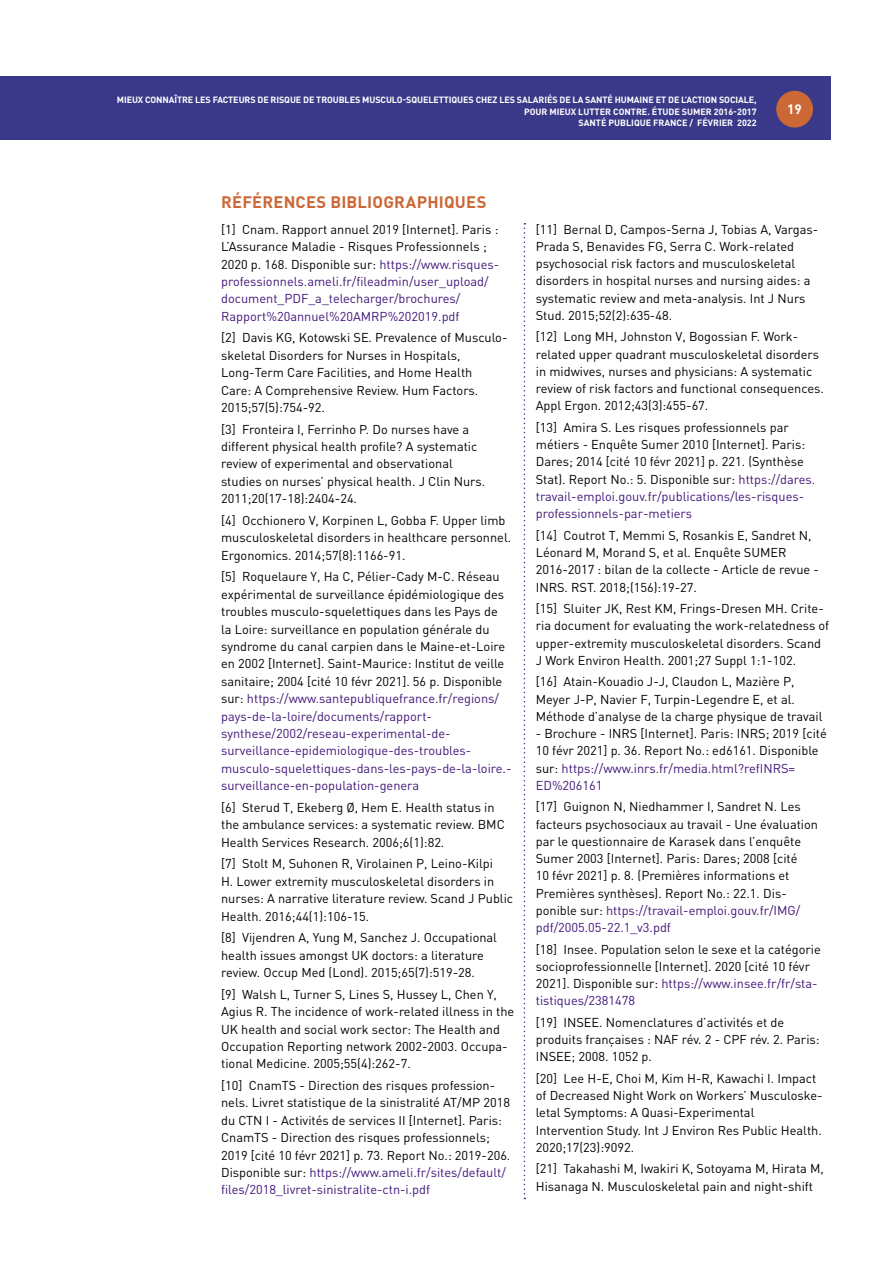
<style>
.page{position:relative;width:893px;height:1263px;background:#fff}
.page>*{position:absolute;margin:0;border:0;box-sizing:border-box;transform-origin:0 0}
.t1{font:700 16.5px "DIN Pro";letter-spacing:.015em;color:#cc6736}
.t2{font:700 13.5px "DIN Pro";color:#fff}
.t3{font:12.75px/17.2px "DIN Pro";color:#000}
.t4{font:12.75px/17.4px "DIN Pro";color:#411778}
.t5{font:700 9px/11.6px "DIN Pro";letter-spacing:-.01em;color:#fff;text-align:right}
.s1{color:#000}
.s2{color:#411778}
</style>
<div class="page">
<div style="left:0;top:77px;width:830px;height:63px;background:#3a3989"></div>
<div style="left:776px;top:91px;width:37px;height:37px;background:#cc6736;border-radius:50%"></div>
<svg style="left:524px;top:223px;width:1px;height:976px"></svg>
<p class="t5" style="left:117px;top:94px;width:641px">MIEUX CONNAÎTRE LES FACTEURS DE RISQUE DE TROUBLES MUSCULO-SQUELETTIQUES CHEZ LES SALARIÉS DE LA SANTÉ HUMAINE ET DE L’ACTION SOCIALE,<br>POUR MIEUX LUTTER CONTRE. ÉTUDE SUMER 2016-2017<br>SANTÉ PUBLIQUE FRANCE / FÉVRIER 2022</p>
<p class="t2" style="left:787px;top:100px;width:16px">19</p>
<p class="t1" style="left:221px;top:191px;width:267px">RÉFÉRENCES BIBLIOGRAPHIQUES</p>
<p class="t4" style="left:221px;top:220px;width:280px"><span class="s1">[1] Cnam. Rapport annuel 2019 [Internet]. Paris :<br>L’Assurance Maladie ‑ Risques Professionnels ; 2020 p. 168. Disponible sur:</span> https://www.risques‑ professionnels.ameli.fr/fileadmin/user_upload/ document_PDF_a_telecharger/brochures/ Rapport%20annuel%20AMRP%202019.pdf</p>
<p class="t3" style="left:221px;top:329px;width:286px">[2] Davis KG, Kotowski SE. Prevalence of Musculo&shy;skeletal Disorders for Nurses in Hospitals, Long‑Term Care Facilities, and Home Health Care: A Comprehensive Review. Hum Factors.<br>2015;57(5):754‑92.</p>
<p class="t3" style="left:221px;top:420px;width:266px">[3] Fronteira I, Ferrinho P. Do nurses have a different physical health profile? A systematic review of experimental and observational studies on nurses’ physical health. J Clin Nurs.<br>2011;20(17‑18):2404‑24.</p>
<p class="t3" style="left:221px;top:511px;width:292px">[4] Occhionero V, Korpinen L, Gobba F. Upper limb musculoskeletal disorders in healthcare personnel.<br>Ergonomics. 2014;57(8):1166‑91.</p>
<p class="t3" style="left:221px;top:568px;width:292px">[5] Roquelaure Y, Ha C, Pélier‑Cady M‑C. Réseau expérimental de surveillance épidémiologique des troubles musculo‑squelettiques dans les Pays de<br>la Loire: surveillance en population générale du syndrome du canal carpien dans le Maine‑et‑Loire en 2002 [Internet]. Saint‑Maurice: Institut de veille sanitaire; 2004 [cité 10 févr 2021]. 56 p. Disponible sur: <span class="s2">https://www.santepubliquefrance.fr/regions/ pays‑de‑la‑loire/documents/rapport‑ synthese/2002/reseau‑experimental‑de‑ surveillance‑epidemiologique‑des‑troubles‑ musculo‑squelettiques‑dans‑les‑pays‑de‑la‑loire.‑ surveillance‑en‑population‑genera</span></p>
<p class="t3" style="left:221px;top:798px;width:285px">[6] Sterud T, Ekeberg Ø, Hem E. Health status in the ambulance services: a systematic review. BMC<br>Health Services Research. 2006;6(1):82.</p>
<p class="t3" style="left:221px;top:854px;width:294px">[7] Stolt M, Suhonen R, Virolainen P, Leino‑Kilpi<br>H. Lower extremity musculoskeletal disorders in nurses: A narrative literature review. Scand J Public Health. 2016;44(1):106‑15.</p>
<p class="t3" style="left:221px;top:928px;width:277px">[8] Vijendren A, Yung M, Sanchez J. Occupational health issues amongst UK doctors: a literature review. Occup Med (Lond). 2015;65(7):519‑28.</p>
<p class="t3" style="left:221px;top:985px;width:295px">[9] Walsh L, Turner S, Lines S, Hussey L, Chen Y, Agius R. The incidence of work‑related illness in the UK health and social work sector: The Health and Occupation Reporting network 2002‑2003. Occupa‑ tional Medicine. 2005;55(4):262‑7.</p>
<p class="t3" style="left:221px;top:1076px;width:291px">[10] CnamTS ‑ Direction des risques profession‑ nels. Livret statistique de la sinistralité AT/MP 2018 du CTN I ‑ Activités de services II [Internet]. Paris:<br>CnamTS ‑ Direction des risques professionnels; 2019 [cité 10 févr 2021] p. 73. Report No.: 2019‑206.<br>Disponible sur: <span class="s2">https://www.ameli.fr/sites/default/ files/2018_livret‑sinistralite‑ctn‑i.pdf</span></p>
<p class="t3" style="left:536px;top:220px;width:284px">[11] Bernal D, Campos‑Serna J, Tobias A, Vargas‑ Prada S, Benavides FG, Serra C. Work‑related psychosocial risk factors and musculoskeletal disorders in hospital nurses and nursing aides: a systematic review and meta‑analysis. Int J Nurs Stud. 2015;52(2):635‑48.</p>
<p class="t3" style="left:536px;top:328px;width:290px">[12] Long MH, Johnston V, Bogossian F. Work‑ related upper quadrant musculoskeletal disorders in midwives, nurses and physicians: A systematic review of risk factors and functional consequences.<br>Appl Ergon. 2012;43(3):455‑67.</p>
<p class="t3" style="left:536px;top:418px;width:281px">[13] Amira S. Les risques professionnels par métiers ‑ Enquête Sumer 2010 [Internet]. Paris:<br>Dares; 2014 [cité 10 févr 2021] p. 221. (Synthèse Stat). Report No.: 5. Disponible sur: <span class="s2">https://dares. travail‑emploi.gouv.fr/publications/les‑risques‑ professionnels‑par‑metiers</span></p>
<p class="t3" style="left:536px;top:526px;width:285px">[14] Coutrot T, Memmi S, Rosankis E, Sandret N, Léonard M, Morand S, et al. Enquête SUMER 2016‑2017 : bilan de la collecte ‑ Article de revue ‑ INRS. RST. 2018;(156):19‑27.</p>
<p class="t3" style="left:536px;top:599px;width:295px">[15] Sluiter JK, Rest KM, Frings‑Dresen MH. Crite‑ ria document for evaluating the work‑relatedness of upper‑extremity musculoskeletal disorders. Scand J Work Environ Health. 2001;27 Suppl 1:1‑102.</p>
<p class="t3" style="left:536px;top:672px;width:292px">[16] Atain‑Kouadio J‑J, Claudon L, Mazière P, Meyer J‑P, Navier F, Turpin‑Legendre E, et al.<br>Méthode d’analyse de la charge physique de travail ‑ Brochure ‑ INRS [Internet]. Paris: INRS; 2019 [cité 10 févr 2021] p. 36. Report No.: ed6161. Disponible sur: <span class="s2">https://www.inrs.fr/media.html?refINRS= ED%206161</span></p>
<p class="t3" style="left:536px;top:797px;width:284px">[17] Guignon N, Niedhammer I, Sandret N. Les facteurs psychosociaux au travail ‑ Une évaluation par le questionnaire de Karasek dans l’enquête Sumer 2003 [Internet]. Paris: Dares; 2008 [cité<br>10 févr 2021] p. 8. (Premières informations et Premières synthèses). Report No.: 22.1. Dis‑ ponible sur: <span class="s2">https://travail‑emploi.gouv.fr/IMG/ pdf/2005.05‑22.1_v3.pdf</span></p>
<p class="t3" style="left:536px;top:940px;width:287px">[18] Insee. Population selon le sexe et la catégorie socioprofessionnelle [Internet]. 2020 [cité 10 févr 2021]. Disponible sur: <span class="s2">https://www.insee.fr/fr/sta‑ tistiques/2381478</span></p>
<p class="t3" style="left:536px;top:1013px;width:285px">[19] INSEE. Nomenclatures d’activités et de produits françaises : NAF rév. 2 ‑ CPF rév. 2. Paris:<br>INSEE; 2008. 1052 p.</p>
<p class="t3" style="left:536px;top:1069px;width:288px">[20] Lee H‑E, Choi M, Kim H‑R, Kawachi I. Impact of Decreased Night Work on Workers’ Musculoske‑ letal Symptoms: A Quasi‑Experimental Intervention Study. Int J Environ Res Public Health.<br>2020;17(23):9092.</p>
<p class="t3" style="left:536px;top:1159px;width:289px">[21] Takahashi M, Iwakiri K, Sotoyama M, Hirata M,<br>Hisanaga N. Musculoskeletal pain and night‑shift</p>
</div>
